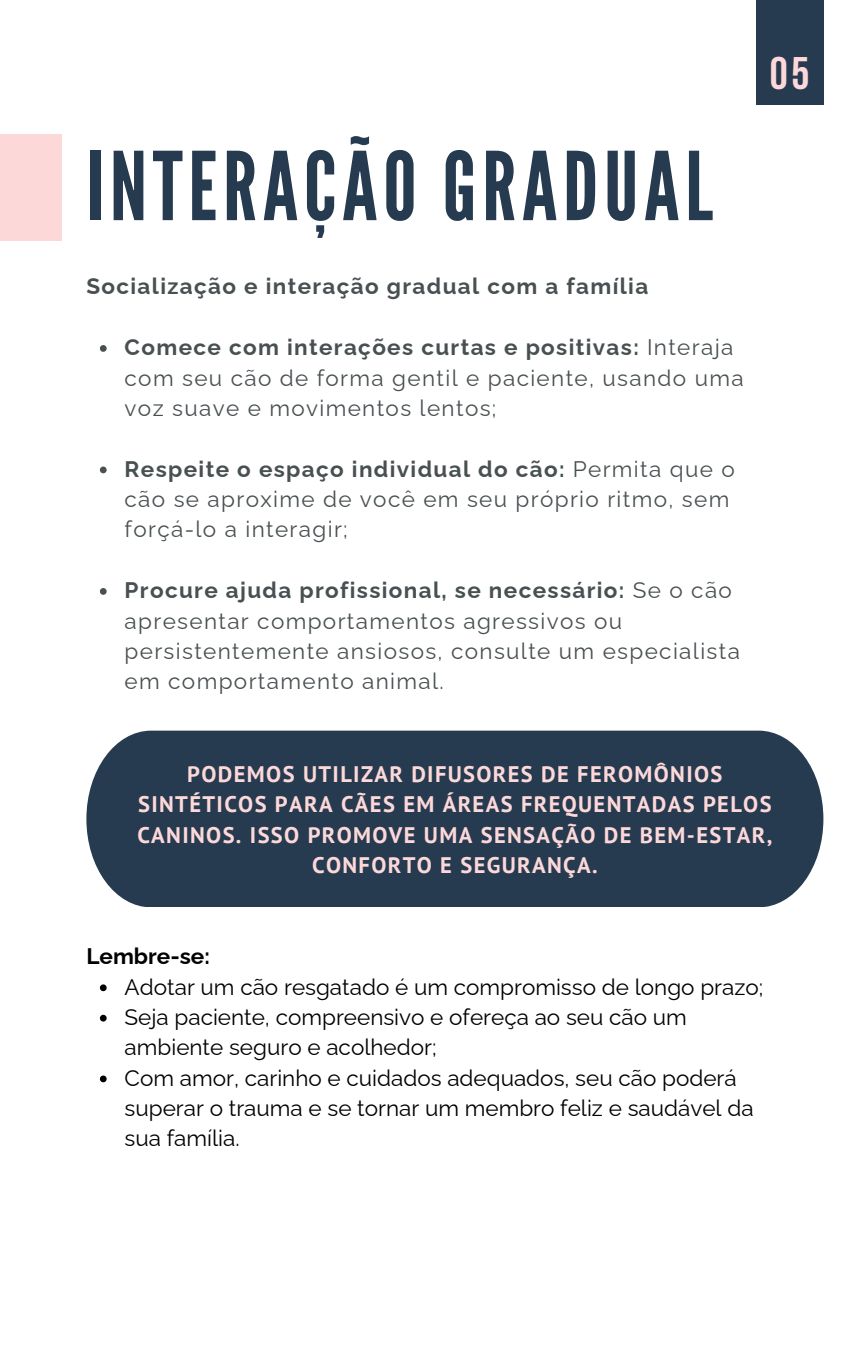
<style>
.page{position:relative;width:864px;height:1350px;background:#fff}
.page>*{position:absolute;margin:0;border:0;box-sizing:border-box;transform-origin:0 0}
.t1{font:94.5px "League Gothic";letter-spacing:.06em;color:#263b50}
.t2{font:700 45.45px "Bebas Neue";color:#fdd8d9}
.t3{font:22.5px/30.4px "Raleway";letter-spacing:.06em;color:#495052}
.t4{font:22.5px/30.4px "Raleway";color:#000}
.t5{font:700 22.5px/30.4px "PT Sans";letter-spacing:.06em;color:#fdd8d9;text-align:center}
.t6{font:700 22.5px "Raleway";letter-spacing:.06em;color:#495052}
.t7{font:700 22.5px "Raleway";color:#000}
.s1{font-weight:700}
</style>
<div class="page">
<div style="left:756px;top:0;width:67px;height:105px;background:#263b50"></div>
<div style="left:86px;top:731px;width:737px;height:176px;background:#263b50"></div>
<svg style="left:100px;top:345px;width:7px;height:7px"></svg>
<svg style="left:100px;top:467px;width:7px;height:6px"></svg>
<svg style="left:100px;top:588px;width:7px;height:7px"></svg>
<svg style="left:100px;top:984px;width:7px;height:7px"></svg>
<svg style="left:100px;top:1015px;width:7px;height:7px"></svg>
<svg style="left:100px;top:1076px;width:7px;height:6px"></svg>
<div style="left:0;top:134px;width:62px;height:107px;background:#fdd8d9"></div>
<p class="t1" style="left:86px;top:132px;width:628px">INTERAÇÃO GRADUAL</p>
<p class="t6" style="left:86px;top:273px;width:563px">Socialização e interação gradual com a família</p>
<h1 class="t3" style="left:125px;top:332px;width:621px"><span class="s1">Comece com interações curtas e positivas:</span> Interaja com seu cão de forma gentil e paciente, usando uma voz suave e movimentos lentos;</h1>
<h3 class="t3" style="left:125px;top:454px;width:612px"><span class="s1">Respeite o espaço individual do cão:</span> Permita que o cão se aproxime de você em seu próprio ritmo, sem forçá-lo a interagir;</h3>
<p class="t3" style="left:125px;top:575px;width:617px"><span class="s1">Procure ajuda profissional, se necessário:</span> Se o cão apresentar comportamentos agressivos ou persistentemente ansiosos, consulte um especialista em comportamento animal.</p>
<p class="t2" style="left:770px;top:55px;width:41px">05</p>
<p class="t5" style="left:137px;top:758px;width:636px">PODEMOS UTILIZAR DIFUSORES DE FEROMÔNIOS SINTÉTICOS PARA CÃES EM ÁREAS FREQUENTADAS PELOS CANINOS. ISSO PROMOVE UMA SENSAÇÃO DE BEM-ESTAR, CONFORTO E SEGURANÇA.</p>
<p class="t7" style="left:86px;top:943px;width:125px">Lembre-se:</p>
<h3 class="t4" style="left:125px;top:971px;width:640px">Adotar um cão resgatado é um compromisso de longo prazo;</h3>
<p class="t4" style="left:125px;top:1002px;width:564px">Seja paciente, compreensivo e ofereça ao seu cão um ambiente seguro e acolhedor;</p>
<p class="t4" style="left:125px;top:1063px;width:631px">Com amor, carinho e cuidados adequados, seu cão poderá superar o trauma e se tornar um membro feliz e saudável da sua família.</p>
</div>
